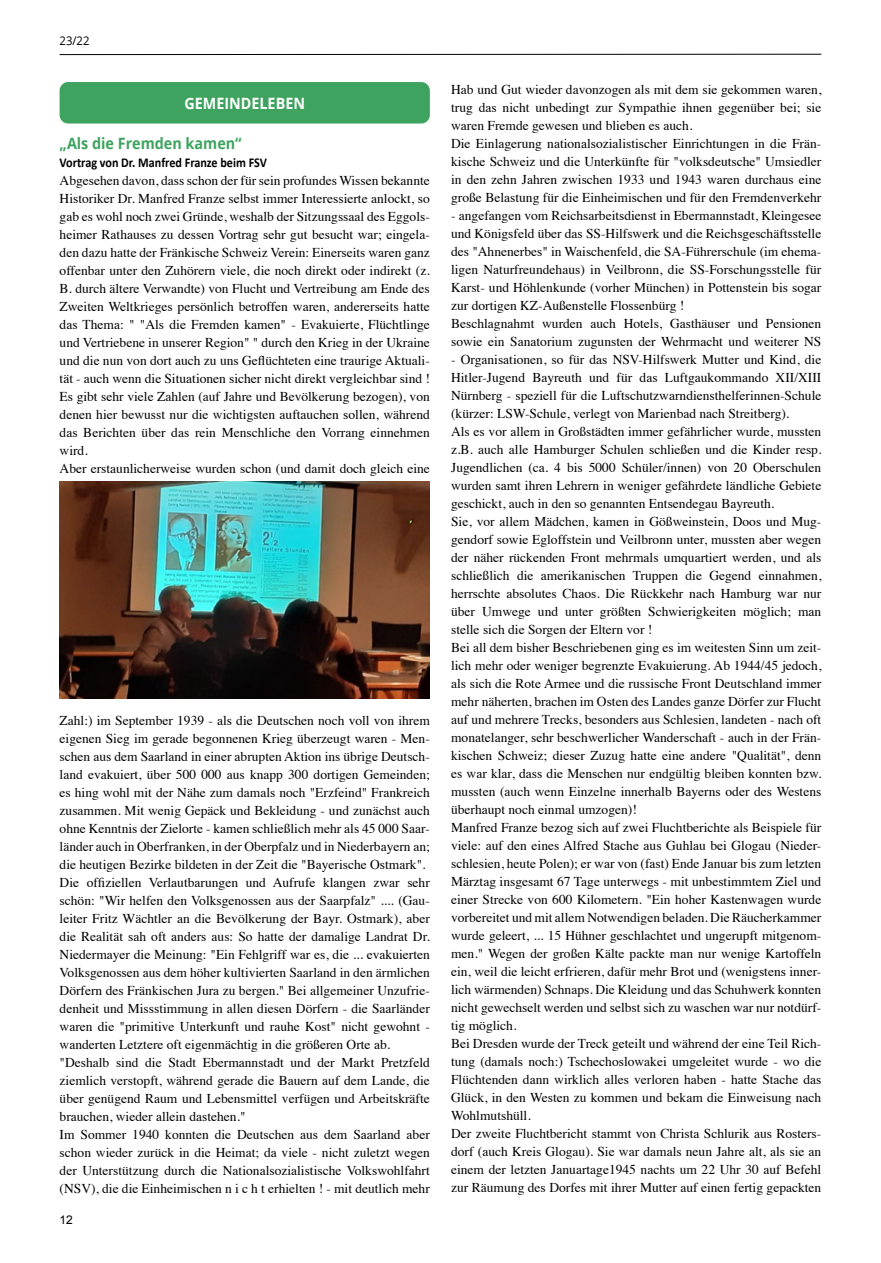
<style>
.page{position:relative;width:881px;height:1263px;background:#fff}
.page>*{position:absolute;margin:0;border:0;box-sizing:border-box;transform-origin:0 0}
.t1{font:700 15.6px "Open Sans";color:#3da35f;scale:.92 1}
.t2{font:700 15.6px "Open Sans";color:#fff;scale:.92 1}
.t3{font:13.5px/18px "Times";color:#000}
.t4{font:700 13.5px "Calibri";color:#000;scale:.9 1}
.t5{font:12px "Open Sans";color:#000;scale:.94 1}
.t6{font:12px "Arial";color:#000}
</style>
<div class="page">
<hr style="left:60px;top:54px;width:761px;height:1px;background:#000">
<div style="left:60px;top:82px;width:369px;height:42px;background:#3da35f;border-radius:9px"></div>
<img style="left:60px;top:482px;width:369px;height:216px">
<p class="t5" style="left:60px;top:32px;width:33px">23/22</p>
<p class="t2" style="left:184px;top:92px;width:133px">GEMEINDELEBEN</p>
<p class="t1" style="left:60px;top:132px;width:199px">„Als die Fremden kamen“</p>
<p class="t4" style="left:60px;top:153px;width:232px">Vortrag von Dr. Manfred Franze beim FSV</p>
<p class="t3" style="left:60px;top:170px;width:371px">Abgesehen davon, dass schon der für sein profundes Wissen bekannte Historiker Dr. Manfred Franze selbst immer Interessierte anlockt, so gab es wohl noch zwei Gründe, weshalb der Sitzungssaal des Eggols&shy;heimer Rathauses zu dessen Vortrag sehr gut besucht war; eingela&shy;den dazu hatte der Fränkische Schweiz Verein: Einerseits waren ganz offenbar unter den Zuhörern viele, die noch direkt oder indirekt (z.<br>B. durch ältere Verwandte) von Flucht und Vertreibung am Ende des Zweiten Weltkrieges persönlich betroffen waren, andererseits hatte das Thema: " "Als die Fremden kamen" - Evakuierte, Flüchtlinge und Vertriebene in unserer Region" " durch den Krieg in der Ukraine und die nun von dort auch zu uns Geflüchteten eine traurige Aktuali&shy;tät - auch wenn die Situationen sicher nicht direkt vergleichbar sind !<br>Es gibt sehr viele Zahlen (auf Jahre und Bevölkerung bezogen), von denen hier bewusst nur die wichtigsten auftauchen sollen, während das Berichten über das rein Menschliche den Vorrang einnehmen wird.<br>Aber erstaunlicherweise wurden schon (und damit doch gleich eine</p>
<p class="t3" style="left:60px;top:710px;width:371px">Zahl:) im September 1939 - als die Deutschen noch voll von ihrem eigenen Sieg im gerade begonnenen Krieg überzeugt waren - Men&shy;schen aus dem Saarland in einer abrupten Aktion ins übrige Deutsch&shy;land evakuiert, über 500 000 aus knapp 300 dortigen Gemeinden; es hing wohl mit der Nähe zum damals noch "Erzfeind" Frankreich zusammen. Mit wenig Gepäck und Bekleidung - und zunächst auch ohne Kenntnis der Zielorte - kamen schließlich mehr als 45 000 Saar&shy;länder auch in Oberfranken, in der Oberpfalz und in Niederbayern an; die heutigen Bezirke bildeten in der Zeit die "Bayerische Ostmark".<br>Die offiziellen Verlautbarungen und Aufrufe klangen zwar sehr schön: "Wir helfen den Volksgenossen aus der Saarpfalz" .... (Gau&shy;leiter Fritz Wächtler an die Bevölkerung der Bayr. Ostmark), aber die Realität sah oft anders aus: So hatte der damalige Landrat Dr.<br>Niedermayer die Meinung: "Ein Fehlgriff war es, die ... evakuierten Volksgenossen aus dem höher kultivierten Saarland in den ärmlichen Dörfern des Fränkischen Jura zu bergen." Bei allgemeiner Unzufrie&shy;denheit und Missstimmung in allen diesen Dörfern - die Saarländer waren die "primitive Unterkunft und rauhe Kost" nicht gewohnt - wanderten Letztere oft eigenmächtig in die größeren Orte ab. "Deshalb sind die Stadt Ebermannstadt und der Markt Pretzfeld ziemlich verstopft, während gerade die Bauern auf dem Lande, die über genügend Raum und Lebensmittel verfügen und Arbeitskräfte brauchen, wieder allein dastehen."<br>Im Sommer 1940 konnten die Deutschen aus dem Saarland aber schon wieder zurück in die Heimat; da viele - nicht zuletzt wegen der Unterstützung durch die Nationalsozialistische Volkswohlfahrt (NSV), die die Einheimischen n i c h t erhielten ! - mit deutlich mehr</p>
<p class="t6" style="left:60px;top:1212px;width:15px">12</p>
<p class="t3" style="left:451px;top:80px;width:371px">Hab und Gut wieder davonzogen als mit dem sie gekommen waren, trug das nicht unbedingt zur Sympathie ihnen gegenüber bei; sie waren Fremde gewesen und blieben es auch.<br>Die Einlagerung nationalsozialistischer Einrichtungen in die Frän&shy;kische Schweiz und die Unterkünfte für "volksdeutsche" Umsiedler in den zehn Jahren zwischen 1933 und 1943 waren durchaus eine große Belastung für die Einheimischen und für den Fremdenverkehr</p>
<p class="t3" style="left:451px;top:206px;width:371px">- angefangen vom Reichsarbeitsdienst in Ebermannstadt, Kleingesee und Königsfeld über das SS-Hilfswerk und die Reichsgeschäftsstelle des "Ahnenerbes" in Waischenfeld, die SA-Führerschule (im ehema&shy;ligen Naturfreundehaus) in Veilbronn, die SS-Forschungsstelle für Karst- und Höhlenkunde (vorher München) in Pottenstein bis sogar zur dortigen KZ-Außenstelle Flossenbürg !<br>Beschlagnahmt wurden auch Hotels, Gasthäuser und Pensionen sowie ein Sanatorium zugunsten der Wehrmacht und weiterer NS</p>
<p class="t3" style="left:451px;top:350px;width:371px">- Organisationen, so für das NSV-Hilfswerk Mutter und Kind, die Hitler-Jugend Bayreuth und für das Luftgaukommando XII/XIII Nürnberg - speziell für die Luftschutzwarndiensthelferinnen-Schule (kürzer: LSW-Schule, verlegt von Marienbad nach Streitberg).<br>Als es vor allem in Großstädten immer gefährlicher wurde, mussten z.B. auch alle Hamburger Schulen schließen und die Kinder resp.<br>Jugendlichen (ca. 4 bis 5000 Schüler/innen) von 20 Oberschulen wurden samt ihren Lehrern in weniger gefährdete ländliche Gebiete geschickt, auch in den so genannten Entsendegau Bayreuth.<br>Sie, vor allem Mädchen, kamen in Gößweinstein, Doos und Mug&shy;gendorf sowie Egloffstein und Veilbronn unter, mussten aber wegen der näher rückenden Front mehrmals umquartiert werden, und als schließlich die amerikanischen Truppen die Gegend einnahmen, herrschte absolutes Chaos. Die Rückkehr nach Hamburg war nur über Umwege und unter größten Schwierigkeiten möglich; man stelle sich die Sorgen der Eltern vor !<br>Bei all dem bisher Beschriebenen ging es im weitesten Sinn um zeit&shy;lich mehr oder weniger begrenzte Evakuierung. Ab 1944/45 jedoch, als sich die Rote Armee und die russische Front Deutschland immer mehr näherten, brachen im Osten des Landes ganze Dörfer zur Flucht auf und mehrere Trecks, besonders aus Schlesien, landeten - nach oft monatelanger, sehr beschwerlicher Wanderschaft - auch in der Frän&shy;kischen Schweiz; dieser Zuzug hatte eine andere "Qualität", denn es war klar, dass die Menschen nur endgültig bleiben konnten bzw. mussten (auch wenn Einzelne innerhalb Bayerns oder des Westens überhaupt noch einmal umzogen)!<br>Manfred Franze bezog sich auf zwei Fluchtberichte als Beispiele für viele: auf den eines Alfred Stache aus Guhlau bei Glogau (Nieder&shy;schlesien, heute Polen); er war von (fast) Ende Januar bis zum letzten Märztag insgesamt 67 Tage unterwegs - mit unbestimmtem Ziel und einer Strecke von 600 Kilometern. "Ein hoher Kastenwagen wurde vorbereitet und mit allem Notwendigen beladen. Die Räucherkammer wurde geleert, ... 15 Hühner geschlachtet und ungerupft mitgenom&shy;men." Wegen der großen Kälte packte man nur wenige Kartoffeln ein, weil die leicht erfrieren, dafür mehr Brot und (wenigstens inner&shy;lich wärmenden) Schnaps. Die Kleidung und das Schuhwerk konnten nicht gewechselt werden und selbst sich zu waschen war nur notdürf&shy;tig möglich.<br>Bei Dresden wurde der Treck geteilt und während der eine Teil Rich&shy;tung (damals noch:) Tschechoslowakei umgeleitet wurde - wo die Flüchtenden dann wirklich alles verloren haben - hatte Stache das Glück, in den Westen zu kommen und bekam die Einweisung nach Wohlmutshüll.<br>Der zweite Fluchtbericht stammt von Christa Schlurik aus Rosters&shy;dorf (auch Kreis Glogau). Sie war damals neun Jahre alt, als sie an einem der letzten Januartage1945 nachts um 22 Uhr 30 auf Befehl zur Räumung des Dorfes mit ihrer Mutter auf einen fertig gepackten</p>
</div>
